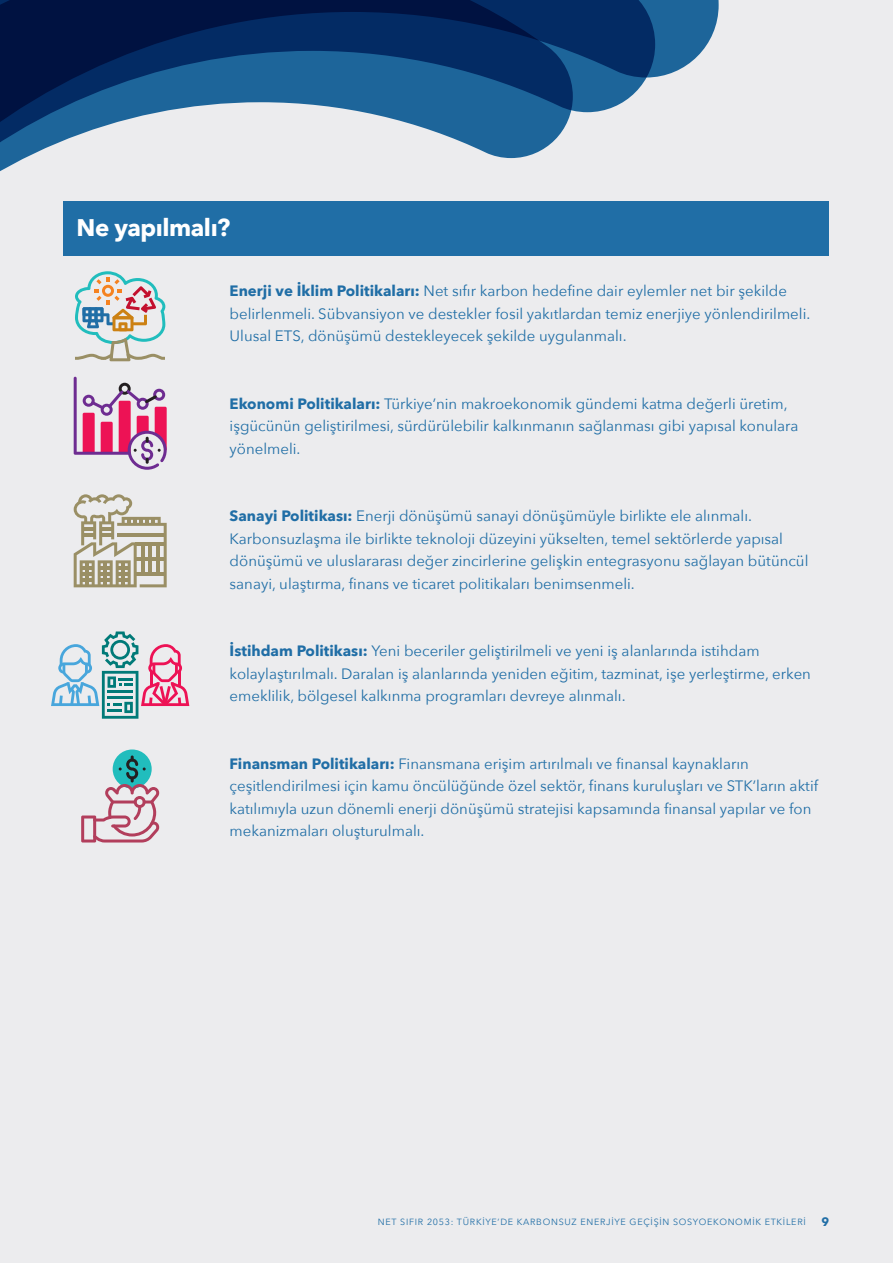
<style>
.page{position:relative;width:893px;height:1263px;background:#ececee}
.page>*{position:absolute;margin:0;border:0;box-sizing:border-box;transform-origin:0 0}
.t1{font:700 24px "Avenir Next";letter-spacing:-.02em;color:#fff}
.t2{font:15px/22.5px "Avenir Next";color:#206ea6}
.t3{font:700 12px "Avenir Next";color:#206ea6}
.t4{font:9px "Avenir Next";letter-spacing:.08em;color:#206ea6}
.s1{font-weight:700}
</style>
<div class="page">
<svg style="left:0;top:0;width:719px;height:588px"></svg>
<div style="left:64px;top:201px;width:765px;height:55px;background:#206ea6"></div>
<svg style="left:74px;top:494px;width:93px;height:93px"></svg>
<svg style="left:74px;top:377px;width:93px;height:93px"></svg>
<svg style="left:113px;top:749px;width:39px;height:39px"></svg>
<svg style="left:81px;top:755px;width:78px;height:87px"></svg>
<svg style="left:51px;top:631px;width:138px;height:88px"></svg>
<svg style="left:75px;top:271px;width:90px;height:90px"></svg>
<h1 class="t1" style="left:77px;top:207px;width:155px">Ne yapılmalı?</h1>
<p class="t2" style="left:230px;top:279px;width:582px"><span class="s1">Enerji ve İklim Politikaları:</span> Net sıfır karbon hedefine dair eylemler net bir şekilde belirlenmeli. Sübvansiyon ve destekler fosil yakıtlardan temiz enerjiye yönlendirilmeli.<br>Ulusal ETS, dönüşümü destekleyecek şekilde uygulanmalı.</p>
<p class="t2" style="left:230px;top:392px;width:570px"><span class="s1">Ekonomi Politikaları:</span> Türkiye’nin makroekonomik gündemi katma değerli üretim, işgücünün geliştirilmesi, sürdürülebilir kalkınmanın sağlanması gibi yapısal konulara yönelmeli.</p>
<p class="t2" style="left:230px;top:504px;width:580px"><span class="s1">Sanayi Politikası:</span> Enerji dönüşümü sanayi dönüşümüyle birlikte ele alınmalı.<br>Karbonsuzlaşma ile birlikte teknoloji düzeyini yükselten, temel sektörlerde yapısal dönüşümü ve uluslararası değer zincirlerine gelişkin entegrasyonu sağlayan bütüncül sanayi, ulaştırma, finans ve ticaret politikaları benimsenmeli.</p>
<p class="t2" style="left:230px;top:639px;width:583px"><span class="s1">İstihdam Politikası:</span> Yeni beceriler geliştirilmeli ve yeni iş alanlarında istihdam kolaylaştırılmalı. Daralan iş alanlarında yeniden eğitim, tazminat, işe yerleştirme, erken emeklilik, bölgesel kalkınma programları devreye alınmalı.</p>
<p class="t2" style="left:230px;top:752px;width:590px"><span class="s1">Finansman Politikaları:</span> Finansmana erişim artırılmalı ve finansal kaynakların çeşitlendirilmesi için kamu öncülüğünde özel sektör, finans kuruluşları ve STK’ların aktif katılımıyla uzun dönemli enerji dönüşümü stratejisi kapsamında finansal yapılar ve fon mekanizmaları oluşturulmalı.</p>
<p class="t4" style="left:378px;top:1214px;width:429px">NET SIFIR 2053: TÜRKIYE’DE KARBONSUZ ENERJIYE GEÇIŞIN SOSYOEKONOMIK ETKILERI</p>
<p class="t3" style="left:821px;top:1211px;width:9px">9</p>
</div>
